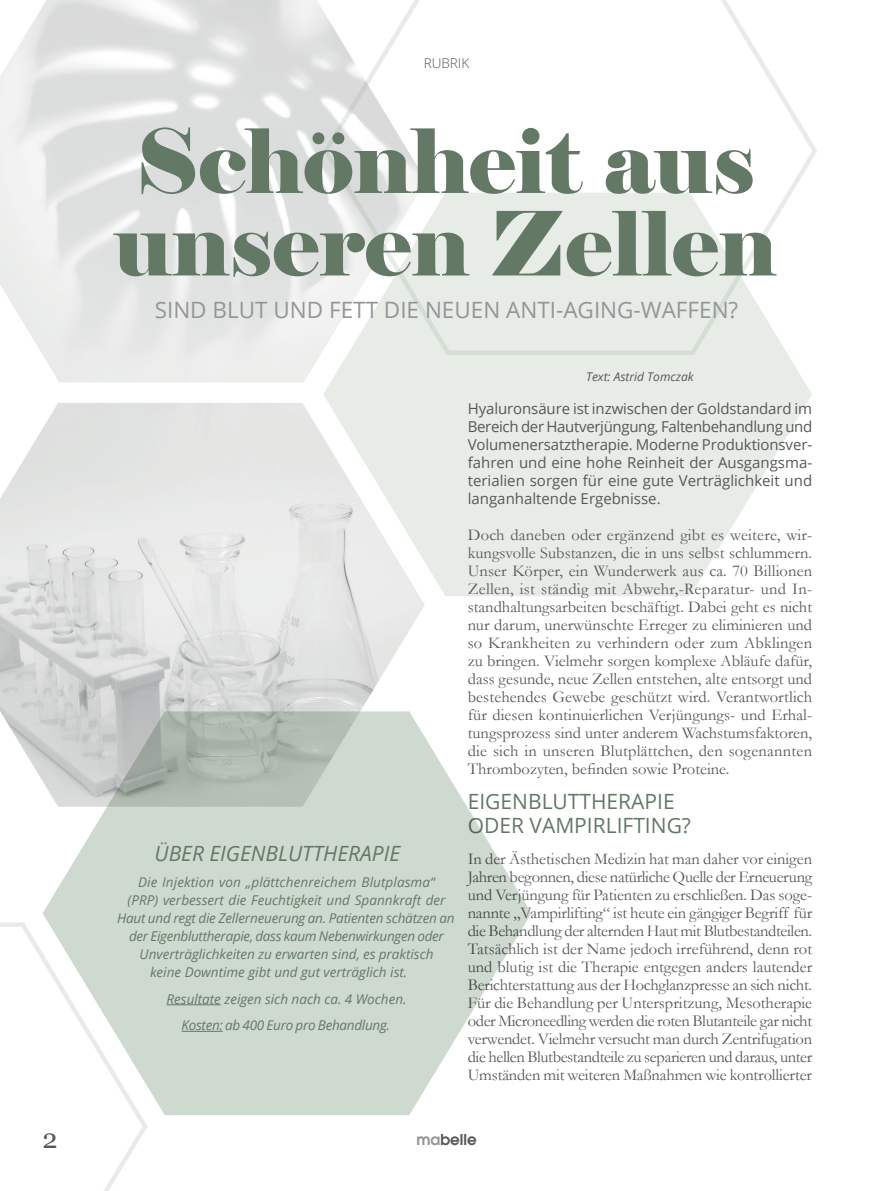
<style>
.page{position:relative;width:893px;height:1191px;background:#fff}
.page>*{position:absolute;margin:0;border:0;box-sizing:border-box;transform-origin:0 0}
.t1{font:88.5px/82.5px "Elephant";color:#647866}
.t2{font:27px "Georgia";color:#57585a}
.t3{font:22.5px "Open Sans";color:#939598}
.t4{font:21px/24px "Open Sans";color:#647866}
.t5{font:italic 21px "Open Sans";color:#647866}
.t6{font:16.5px/18px "Garamond";letter-spacing:-.005em;color:#57585a;text-align:justify}
.t7{font:15px/18px "Open Sans";color:#57585a;text-align:justify}
.t8{font:600 15px "Avant Garde LT";color:#57585a}
.t9{font:italic 13.5px/26.5px "Open Sans";color:#647866;text-align:center}
.t10{font:italic 13.5px "Open Sans";letter-spacing:-.02em;color:#647866}
.t11{font:300 13.5px "Open Sans";color:#57585a}
.t12{font:italic 12px "Open Sans";color:#57585a}
.s1{color:#939598}
</style>
<div class="page">
<img style="left:0;top:403px;width:425px;height:378px">
<svg style="left:323px;top:356px;width:489px;height:240px;fill:#e7ece7"></svg>
<svg style="left:322px;top:0;width:495px;height:356px"></svg>
<svg style="left:0;top:922px;width:148px;height:269px"></svg>
<svg style="left:43px;top:711px;width:488px;height:404px;fill:#cedacf"></svg>
<hr style="left:167px;top:1004px;width:54px;height:1px;background:#647866">
<hr style="left:182px;top:1031px;width:41px;height:1px;background:#647866">
<h2 class="t2" style="left:43px;top:1122px;width:17px">2</h2>
<p class="t11" style="left:424px;top:54px;width:47px">RUBRIK</p>
<h1 class="t1" style="left:114px;top:122px;width:664px">Schönheit aus unseren Zellen</h1>
<h3 class="t3" style="left:155px;top:294px;width:585px">SIND BLUT UND FETT DIE NEUEN ANTI-AGING-WAFFEN?</h3>
<p class="t5" style="left:155px;top:838px;width:247px">ÜBER EIGENBLUTTHERAPIE</p>
<p class="t9" style="left:138px;top:868px;width:298px">Die Injektion von „plättchenreichem Blutplasma“</p>
<p class="t9" style="left:128px;top:886px;width:319px">(PRP) verbessert die Feuchtigkeit und Spannkraft der</p>
<p class="t9" style="left:117px;top:904px;width:339px">Haut und regt die Zellerneuerung an. Patienten schätzen an</p>
<p class="t10" style="left:129px;top:927px;width:316px">der Eigenbluttherapie, dass kaum Nebenwirkungen oder</p>
<p class="t9" style="left:140px;top:940px;width:295px">Unverträglichkeiten zu erwarten sind, es praktisch</p>
<p class="t9" style="left:150px;top:958px;width:259px">keine Downtime gibt und gut verträglich ist.</p>
<p class="t9" style="left:167px;top:985px;width:241px">Resultate zeigen sich nach ca. 4 Wochen.<br>Kosten: ab 400 Euro pro Behandlung.</p>
<p class="t12" style="left:586px;top:369px;width:109px">Text: Astrid Tomczak</p>
<p class="t7" style="left:468px;top:399px;width:346px">Hyaluronsäure ist inzwischen der Goldstandard im Bereich der Hautverjüngung, Faltenbehandlung und Volumenersatztherapie. Moderne Produktionsver&shy;fahren und eine hohe Reinheit der Ausgangsma&shy;terialien sorgen für eine gute Verträglichkeit und langanhaltende Ergebnisse.</p>
<p class="t6" style="left:468px;top:525px;width:346px">Doch daneben oder ergänzend gibt es weitere, wir&shy;kungsvolle Substanzen, die in uns selbst schlummern.<br>Unser Körper, ein Wunderwerk aus ca. 70 Billionen Zellen, ist ständig mit Abwehr,-Reparatur- und In&shy;standhaltungsarbeiten beschäftigt. Dabei geht es nicht nur darum, unerwünschte Erreger zu eliminieren und so Krankheiten zu verhindern oder zum Abklingen zu bringen. Vielmehr sorgen komplexe Abläufe dafür, dass gesunde, neue Zellen entstehen, alte entsorgt und bestehendes Gewebe geschützt wird. Verantwortlich für diesen kontinuierlichen Verjüngungs- und Erhal&shy;tungsprozess sind unter anderem Wachstumsfaktoren, die sich in unseren Blutplättchen, den sogenannten Thrombozyten, befinden sowie Proteine.</p>
<p class="t4" style="left:468px;top:788px;width:225px">EIGENBLUTTHERAPIE<br>ODER VAMPIRLIFTING?</p>
<p class="t6" style="left:468px;top:849px;width:346px">In der Ästhetischen Medizin hat man daher vor einigen Jahren begonnen, diese natürliche Quelle der Erneuerung und Verjüngung für Patienten zu erschließen. Das soge&shy;nannte „Vampirlifting“ ist heute ein gängiger Begriff für die Behandlung der alternden Haut mit Blutbestandteilen.<br>Tatsächlich ist der Name jedoch irreführend, denn rot und blutig ist die Therapie entgegen anders lautender Berichterstattung aus der Hochglanzpresse an sich nicht.<br>Für die Behandlung per Unterspritzung, Mesotherapie oder Microneedling werden die roten Blutanteile gar nicht verwendet. Vielmehr versucht man durch Zentrifugation die hellen Blutbestandteile zu separieren und daraus, unter Umständen mit weiteren Maßnahmen wie kontrollierter</p>
<p class="t8" style="left:416px;top:1129px;width:62px"><span class="s1">ma</span>belle</p>
</div>
